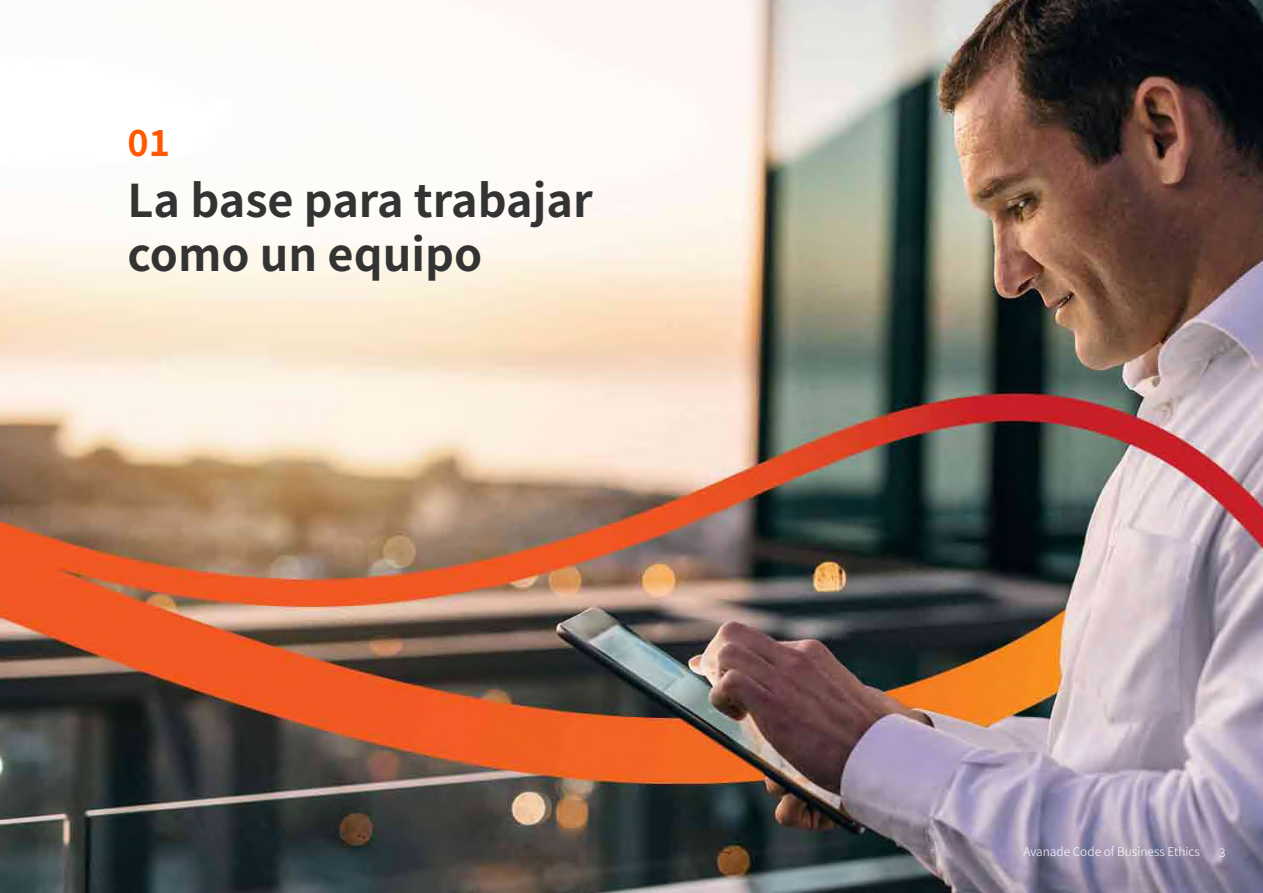
<style>
.page{position:relative;width:1263px;height:893px;background:#fff}
.page>*{position:absolute;margin:0;border:0;box-sizing:border-box;transform-origin:0 0}
.t1{font:700 45px/54px "Source Han Sans";color:#333}
.t2{font:700 36px "Source Han Sans";color:#ff5800}
.t3{font:300 12px "Source Han Sans";color:#fff}
</style>
<div class="page">
<img style="left:0;top:0;width:1263px;height:893px">
<p class="t2" style="left:128px;top:123px;width:44px">01</p>
<p class="t1" style="left:128px;top:174px;width:467px">La base para trabajar como un equipo</p>
<p class="t3" style="left:1023px;top:845px;width:178px">Avanade Code of Business Ethics</p>
<p class="t3" style="left:1219px;top:846px;width:8px">3</p>
</div>
